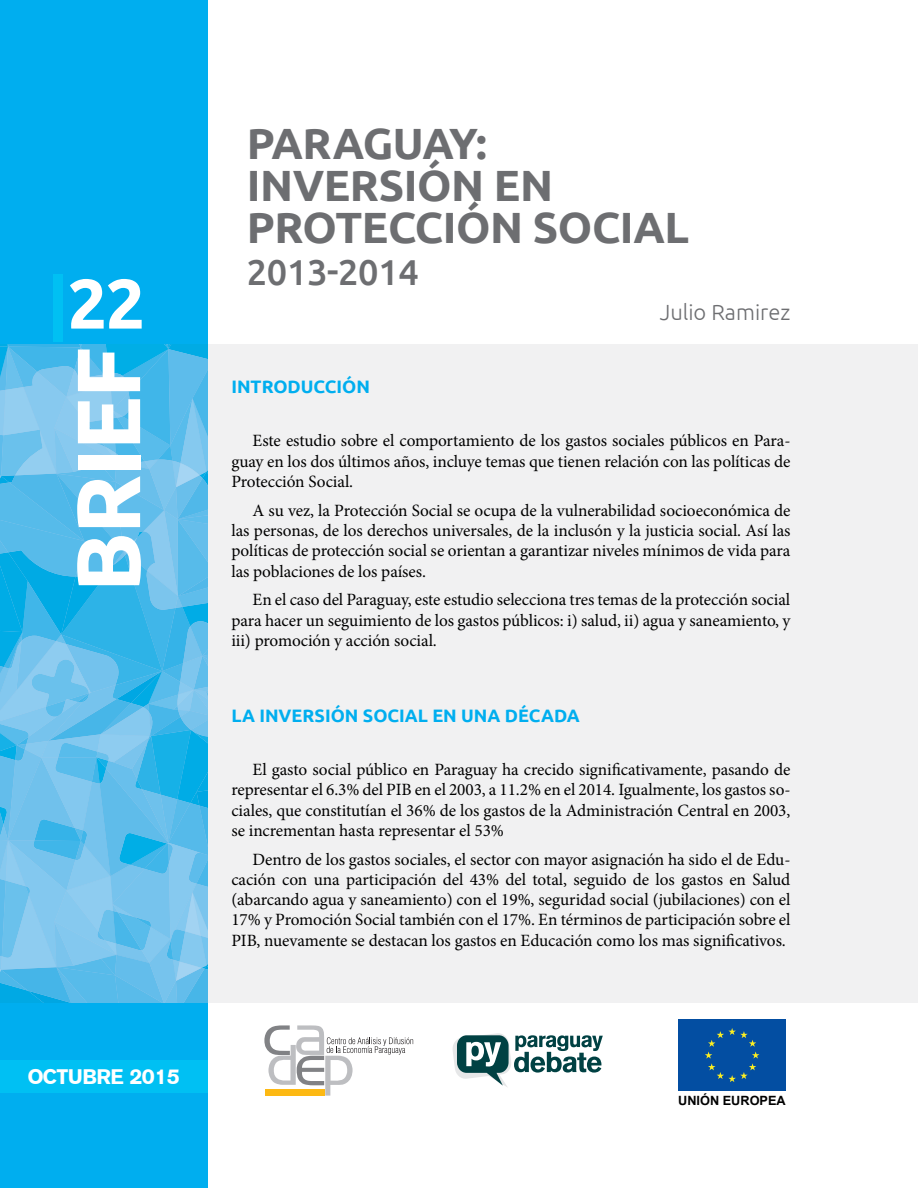
<style>
.page{position:relative;width:918px;height:1188px;background:#fff}
.page>*{position:absolute;margin:0;border:0;box-sizing:border-box;transform-origin:0 0}
.t1{font:700 89.85px "Ubuntu";color:#fff}
.t2{font:700 70.05px "Ubuntu";color:#fff}
.t3{font:700 43.8px/42px "Ubuntu";letter-spacing:-.01em;color:#6d6e71}
.t4{font:500 36px "Ubuntu";letter-spacing:-.01em;color:#6d6e71}
.t5{font:300 21.9px "Ubuntu";color:#6d6e71}
.t6{font:21px "Gothic 725 BT Black A";letter-spacing:-.025em;color:#fff}
.t7{font:700 18px "Ubuntu";color:#00aeef}
.t8{font:17.25px/20.2px "Minion Pro";letter-spacing:-.005em;color:#000;text-align:justify}
.t9{font:700 12.75px "Arial";color:#000}
.s1{color:#00c0f3}
</style>
<div class="page">
<div style="left:203px;top:345px;width:715px;height:658px;background:#f1f1f2"></div>
<div style="left:0;top:0;width:208px;height:345px;background:#00aeef"></div>
<svg style="left:0;top:345px;width:208px;height:658px;background:#5dbdeb"></svg>
<svg style="left:264px;top:1025px;width:149px;height:71px"></svg>
<div style="left:265px;top:1089px;width:59px;height:7px;background:#fdb913"></div>
<svg style="left:452px;top:1033px;width:151px;height:54px"></svg>
<div style="left:678px;top:1019px;width:108px;height:72px;background:#034ea2"></div>
<svg style="left:705px;top:1028px;width:54px;height:54px"></svg>
<div style="left:0;top:1003px;width:208px;height:185px;background:#00aeef"></div>
<div style="left:0;top:1060px;width:208px;height:32px;background:#00c0f3"></div>
<h2 class="t2" style="left:47px;top:261px;width:100px"><span class="s1">|</span>22</h2>
<h1 class="t1" style="left:54px;top:592px;width:247px;rotate:-90deg">BRIEF</h1>
<p class="t6" style="left:28px;top:1064px;width:154px">OCTUBRE 2015</p>
<h3 class="t3" style="left:247px;top:122px;width:242px">PARAGUAY:<br>INVERSIÓN</h3>
<h3 class="t3" style="left:494px;top:164px;width:54px">EN</h3>
<h3 class="t3" style="left:247px;top:206px;width:57px">PROT</h3>
<h3 class="t3" style="left:362px;top:206px;width:53px">ECCIÓN</h3>
<h3 class="t3" style="left:533px;top:206px;width:25px">SOCI</h3>
<h3 class="t3" style="left:633px;top:206px;width:53px">AL</h3>
<h3 class="t4" style="left:247px;top:250px;width:174px">2013-2014</h3>
<p class="t7" style="left:231px;top:376px;width:140px">INTRODUCCIÓN</p>
<p class="t5" style="left:660px;top:299px;width:132px">Julio Ramirez</p>
<p class="t8" style="left:231px;top:431px;width:561px;text-indent:21px">Este estudio sobre el comportamiento de los gastos sociales públicos en Para&shy;guay en los dos últimos años, incluye temas que tienen relación con las políticas de Protección Social.</p>
<p class="t8" style="left:231px;top:500px;width:561px;text-indent:21px">A su vez, la Protección Social se ocupa de la vulnerabilidad socioeconómica de las personas, de los derechos universales, de la inclusón y la justicia social. Así las políticas de protección social se orientan a garantizar niveles mínimos de vida para las poblaciones de los países.</p>
<p class="t8" style="left:231px;top:590px;width:561px;text-indent:21px">En el caso del Paraguay, este estudio selecciona tres temas de la protección social para hacer un seguimiento de los gastos públicos: i) salud, ii) agua y saneamiento, y iii) promoción y acción social.</p>
<p class="t7" style="left:231px;top:705px;width:105px">LA INVERSIÓN</p>
<p class="t7" style="left:363px;top:705px;width:11px">SOCI</p>
<p class="t7" style="left:405px;top:705px;width:177px">AL EN UNA DÉCADA</p>
<p class="t8" style="left:231px;top:760px;width:561px;text-indent:21px">El gasto social público en Paraguay ha crecido significativamente, pasando de representar el 6.3% del PIB en el 2003, a 11.2% en el 2014. Igualmente, los gastos so&shy;ciales, que constitutían el 36% de los gastos de la Administración Central en 2003, se incrementan hasta representar el 53%</p>
<p class="t8" style="left:231px;top:849px;width:561px;text-indent:21px">Dentro de los gastos sociales, el sector con mayor asignación ha sido el de Edu&shy;cación con una participación del 43% del total, seguido de los gastos en Salud (abarcando agua y saneamiento) con el 19%, seguridad social (jubilaciones) con el 17% y Promoción Social también con el 17%. En términos de participación sobre el PIB, nuevamente se destacan los gastos en Educación como los mas significativos.</p>
<p class="t9" style="left:678px;top:1093px;width:109px">UNIÓN EUROPEA</p>
</div>
